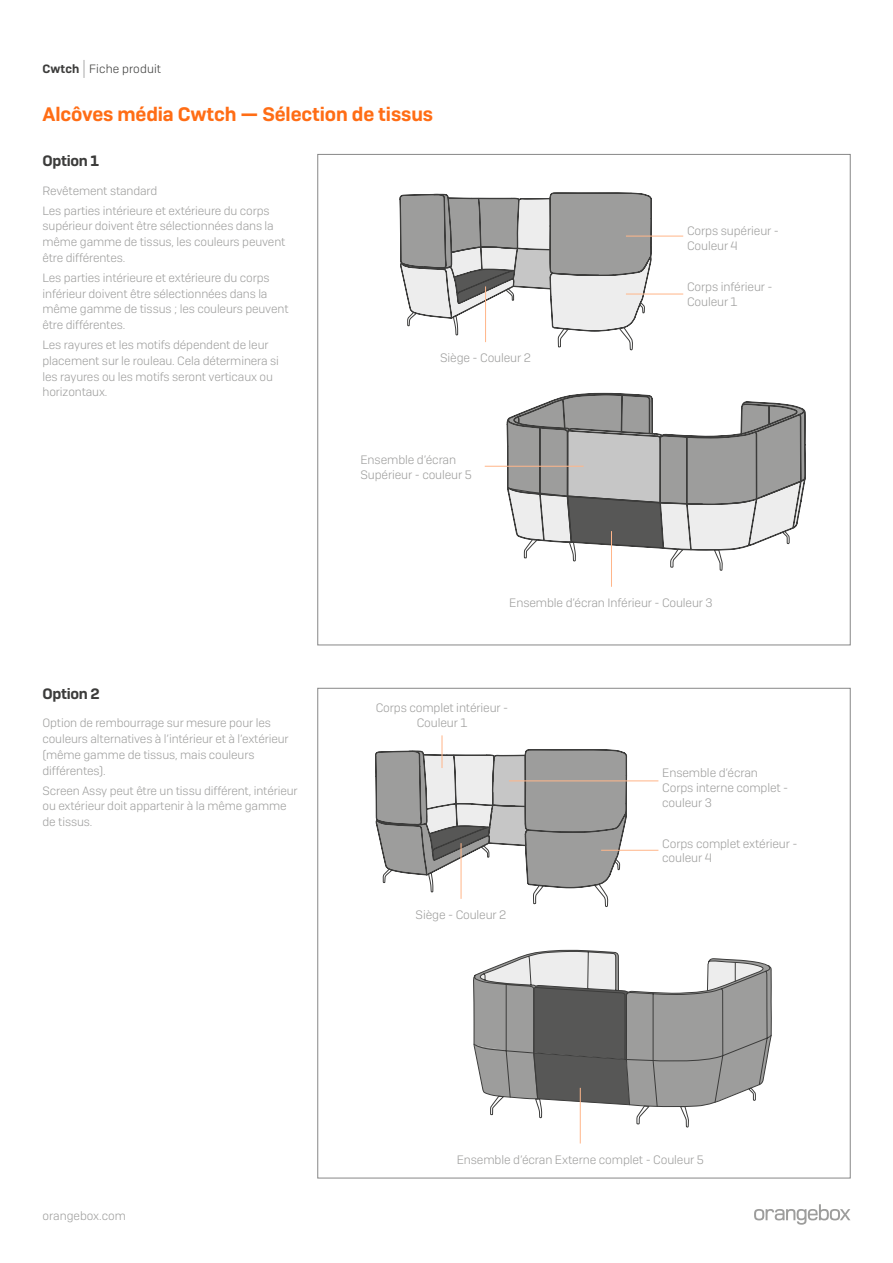
<style>
.page{position:relative;width:893px;height:1263px;background:#fff}
.page>*{position:absolute;margin:0;border:0;box-sizing:border-box;transform-origin:0 0}
.t1{font:600 19.5px "Camber";letter-spacing:-.005em;color:#ff6d15}
.t2{font:600 15px "Camber";letter-spacing:-.02em;color:#3c3c3b}
.t3{font:12.15px/14.9px "Camber Lg";letter-spacing:-.01em;color:#9d9d9c}
.t4{font:12px/15.8px "Camber Lg";letter-spacing:-.01em;color:#9d9d9c}
.t5{font:12px "Camber Lg";letter-spacing:.01em;color:#3c3c3b}
.s1{font-family:"Camber";font-weight:600}
</style>
<div class="page">
<svg style="left:754px;top:1204px;width:96px;height:21px"></svg>
<svg style="left:400px;top:192px;width:252px;height:159px"></svg>
<hr style="left:626px;top:293px;width:57px;height:2px;background:#ffb68a">
<hr style="left:626px;top:236px;width:57px;height:1px;background:#ffb68a">
<hr style="left:485px;top:286px;width:1px;height:56px;background:#ffb68a">
<svg style="left:375px;top:393px;width:431px;height:735px"></svg>
<hr style="left:601px;top:850px;width:57px;height:1px;background:#ffb68a">
<hr style="left:509px;top:780px;width:149px;height:1px;background:#ffb68a">
<hr style="left:441px;top:735px;width:1px;height:33px;background:#ffb68a">
<hr style="left:461px;top:843px;width:1px;height:56px;background:#ffb68a">
<hr style="left:580px;top:1088px;width:1px;height:55px;background:#ffb68a">
<p class="t5" style="left:43px;top:62px;width:120px"><span class="s1">Cwtch</span> Fiche produit</p>
<h1 class="t1" style="left:43px;top:102px;width:392px">Alcôves média Cwtch — Sélection de tissus</h1>
<p class="t2" style="left:43px;top:152px;width:58px">Option 1</p>
<p class="t4" style="left:43px;top:180px;width:229px;line-height:20px">Revêtement standard<br>Les parties intérieure et extérieure du corps</p>
<p class="t4" style="left:43px;top:218px;width:244px">supérieur doivent être sélectionnées dans la même gamme de tissus, les couleurs peuvent être différentes.</p>
<p class="t4" style="left:43px;top:270px;width:248px">Les parties intérieure et extérieure du corps inférieur doivent être sélectionnées dans la même gamme de tissus ; les couleurs peuvent être différentes.</p>
<p class="t4" style="left:43px;top:337px;width:238px">Les rayures et les motifs dépendent de leur placement sur le rouleau. Cela déterminera si les rayures ou les motifs seront verticaux ou horizontaux.</p>
<p class="t3" style="left:440px;top:350px;width:92px">Siège - Couleur 2</p>
<p class="t3" style="left:360px;top:452px;width:113px">Ensemble d’écran<br>Supérieur - couleur 5</p>
<p class="t3" style="left:687px;top:223px;width:93px">Corps supérieur -<br>Couleur 4</p>
<p class="t3" style="left:687px;top:279px;width:87px">Corps inférieur -<br>Couleur 1</p>
<p class="t2" style="left:43px;top:684px;width:59px">Option 2</p>
<p class="t4" style="left:43px;top:715px;width:248px">Option de rembourrage sur mesure pour les couleurs alternatives à l’intérieur et à l’extérieur (même gamme de tissus, mais couleurs différentes).</p>
<p class="t4" style="left:43px;top:782px;width:257px">Screen Assy peut être un tissu différent, intérieur ou extérieur doit appartenir à la même gamme de tissus.</p>
<p class="t3" style="left:509px;top:595px;width:205px">Ensemble d’écran Inférieur - Couleur 3</p>
<p class="t3" style="left:376px;top:700px;width:134px;text-align:center">Corps complet intérieur -<br>Couleur 1</p>
<p class="t3" style="left:416px;top:907px;width:92px">Siège - Couleur 2</p>
<p class="t3" style="left:662px;top:765px;width:128px">Ensemble d’écran<br>Corps interne complet - couleur 3</p>
<p class="t3" style="left:662px;top:836px;width:137px">Corps complet extérieur - couleur 4</p>
<p class="t4" style="left:43px;top:1208px;width:85px">orangebox.com</p>
<p class="t3" style="left:457px;top:1152px;width:249px">Ensemble d’écran Externe complet - Couleur 5</p>
</div>
